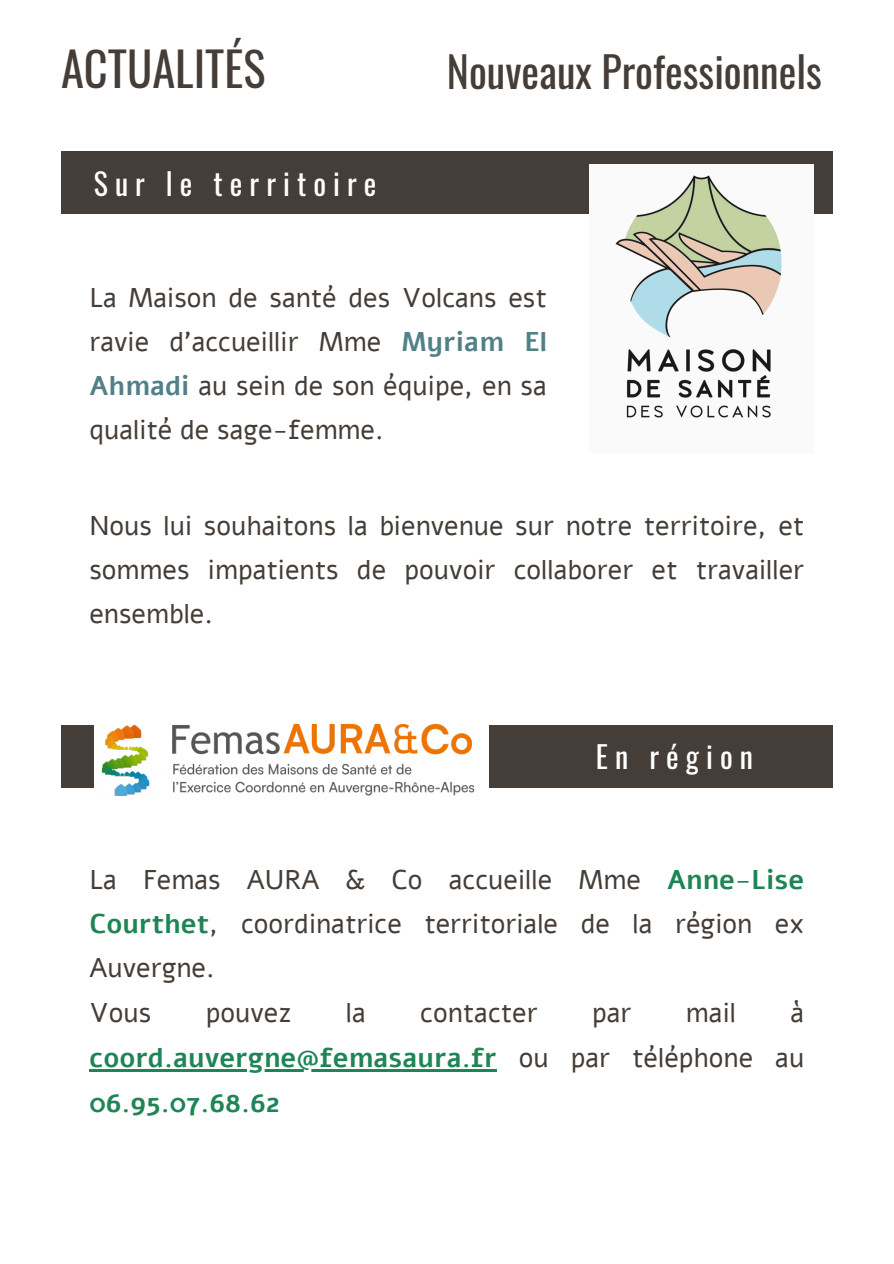
<style>
.page{position:relative;width:894px;height:1264px;background:#fff}
.page>*{position:absolute;margin:0;border:0;box-sizing:border-box;transform-origin:0 0}
.t1{font:46.5px "Oswald";color:#453d37}
.t2{font:42px "Oswald";color:#453d37}
.t3{font:30px "Oswald";letter-spacing:.235em;color:#fffdfb}
.t4{font:30px "Oswald";letter-spacing:.235em;color:#fff}
.t5{font:27px/43.8px "Alef";color:#453d37;text-align:justify}
.t6{font:700 27px/45px "Alef";color:#1f8456}
.s1{font-weight:700;color:#528087}
.s2{font-weight:700;color:#1f8456}
.s3{font-weight:400;color:#453d37}
</style>
<div class="page">
<div style="left:61px;top:151px;width:771px;height:63px;background:#453d37"></div>
<img style="left:589px;top:165px;width:224px;height:253px">
<hr style="left:89px;top:1069px;width:407px;height:2px;background:#1f8456">
<div style="left:61px;top:725px;width:771px;height:63px;background:#453d37"></div>
<div style="left:94px;top:713px;width:394px;height:94px;background:#fff"></div>
<img style="left:101px;top:725px;width:373px;height:70px">
<h2 class="t1" style="left:61px;top:32px;width:206px">ACTUALITÉS</h2>
<h3 class="t3" style="left:94px;top:160px;width:284px">Sur le territoire</h3>
<p class="t2" style="left:446px;top:39px;width:376px">Nouveaux Professionnels</p>
<h1 class="t5" style="left:89px;top:276px;width:459px">La Maison de santé des Volcans est ravie d’accueillir Mme <span class="s1">Myriam El Ahmadi</span> au sein de son équipe, en sa qualité de sage-femme.</h1>
<p class="t5" style="left:89px;top:504px;width:716px">Nous lui souhaitons la bienvenue sur notre territoire, et sommes impatients de pouvoir collaborer et travailler ensemble.</p>
<h3 class="t4" style="left:595px;top:733px;width:159px">En région</h3>
<p class="t5" style="left:89px;top:858px;width:716px">La Femas AURA &amp; Co accueille Mme <span class="s2">Anne-Lise Courthet</span>, coordinatrice territoriale de la région ex Auvergne.</p>
<p class="t5" style="left:89px;top:991px;width:63px">Vous</p>
<p class="t5" style="left:206px;top:991px;width:87px">pouvez</p>
<p class="t5" style="left:346px;top:991px;width:21px">la</p>
<p class="t5" style="left:420px;top:991px;width:119px">contacter</p>
<p class="t5" style="left:592px;top:991px;width:41px">par</p>
<p class="t5" style="left:685px;top:991px;width:52px">mail</p>
<p class="t5" style="left:790px;top:991px;width:15px">à</p>
<p class="t6" style="left:89px;top:1035px;width:716px">coord.auvergne@femasaura.fr <span class="s3">ou par téléphone au<br></span>06.95.07.68.62</p>
</div>
